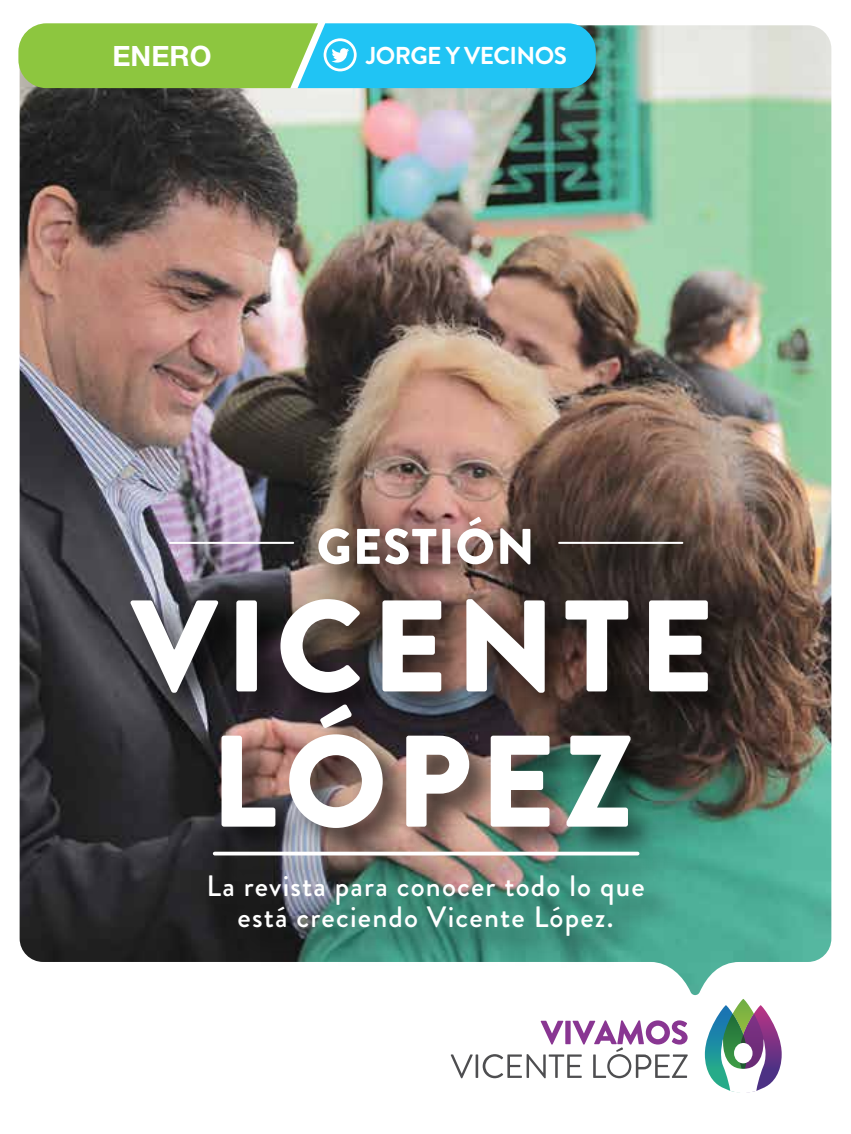
<style>
.page{position:relative;width:851px;height:1134px;background:#fff}
.page>*{position:absolute;margin:0;border:0;box-sizing:border-box;transform-origin:0 0}
.t1{font:900 130px/135.2px "Brandon Grotesque";letter-spacing:.06em;color:#fff;text-align:center}
.t2{font:900 50px "Brandon Grotesque";letter-spacing:.02em;color:#fff}
.t3{font:500 29.4px/31.2px "Brandon Grotesque";letter-spacing:.04em;color:#fff;text-align:center}
.t4{font:700 28px "Helvetica Neue LT Std";color:#fff}
.t5{font:700 24.4px "Brandon Grotesque";letter-spacing:-.025em;color:#fff}
</style>
<div class="page">
<img style="left:20px;top:25px;width:811px;height:970px">
<img style="left:114px;top:501px;width:652px;height:482px">
<hr style="left:215px;top:852px;width:422px;height:3px;background:#fff">
<hr style="left:170px;top:542px;width:123px;height:2px;background:#fff">
<hr style="left:559px;top:542px;width:123px;height:2px;background:#fff">
<svg style="left:450px;top:1054px;width:22px;height:24px"></svg>
<hr style="left:475px;top:1054px;width:3px;height:24px;background:#4e4e50">
<svg style="left:482px;top:1020px;width:205px;height:58px"></svg>
<svg style="left:704px;top:999px;width:77px;height:94px"></svg>
<svg style="left:18px;top:23px;width:577px;height:65px;background:#5dc69b"></svg>
<p class="t4" style="left:112px;top:38px;width:101px">ENERO</p>
<p class="t5" style="left:366px;top:38px;width:202px">JORGE Y VECINOS</p>
<h2 class="t2" style="left:316px;top:511px;width:219px">GESTIÓN</h2>
<h1 class="t1" style="left:131px;top:581px;width:584px">VICENTE<br>LÓPEZ</h1>
<p class="t3" style="left:206px;top:871px;width:439px">La revista para conocer todo lo que está creciendo Vicente López.</p>
</div>
